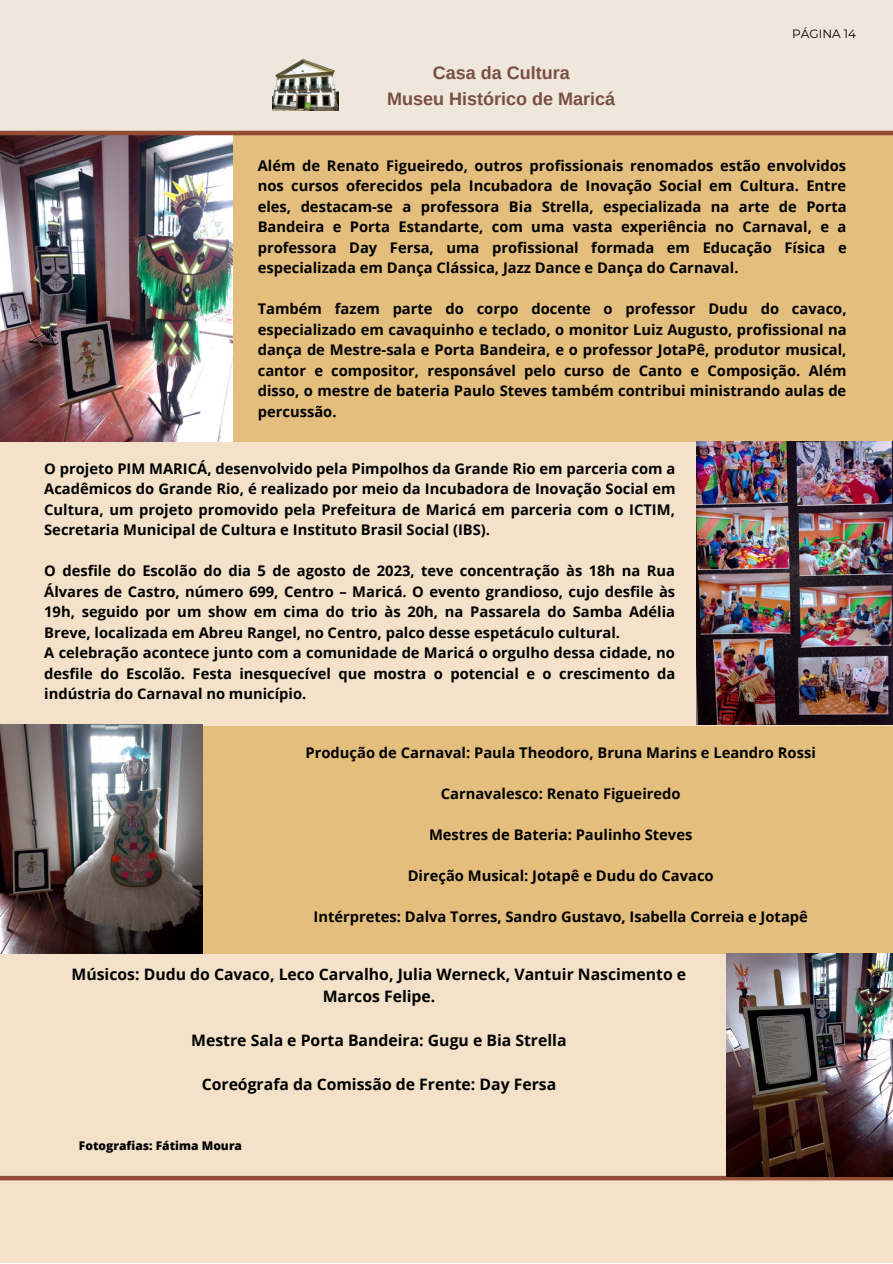
<style>
.page{position:relative;width:893px;height:1264px;background:#fff}
.page>*{position:absolute;margin:0;border:0;box-sizing:border-box;transform-origin:0 0}
.t1{font:700 18px "Arimo";color:#794f42}
.t2{font:700 15.75px/22px "Open Sans";color:#000;text-align:center}
.t3{font:700 14.7px/20.5px "Open Sans";color:#000;text-align:justify}
.t4{font:800 12px "Open Sans";color:#000}
.t5{font:12px "Montserrat";color:#000}
</style>
<div class="page">
<div style="left:0;top:0;width:892px;height:1262px;background:#efe6dc"></div>
<div style="left:1px;top:941px;width:891px;height:321px;background:#f4e1c9"></div>
<div style="left:0;top:725px;width:892px;height:228px;background:#e4be7c"></div>
<div style="left:1px;top:390px;width:891px;height:335px;background:#f4e1c9"></div>
<div style="left:1px;top:131px;width:891px;height:310px;background:#e4be7c"></div>
<img style="left:272px;top:59px;width:67px;height:52px">
<img style="left:1px;top:135px;width:231px;height:306px">
<div style="left:0;top:1175px;width:892px;height:5px;background:#944b34"></div>
<hr style="left:0;top:131px;width:892px;height:4px;background:#944b34">
<img style="left:696px;top:441px;width:196px;height:283px">
<img style="left:0;top:724px;width:202px;height:229px">
<img style="left:726px;top:953px;width:166px;height:223px">
<p class="t1" style="left:433px;top:62px;width:138px">Casa da Cultura</p>
<p class="t1" style="left:387px;top:89px;width:229px">Museu Histórico de Maricá</p>
<p class="t5" style="left:792px;top:26px;width:65px">PÁGINA 14</p>
<p class="t3" style="left:258px;top:155px;width:590px">Além de Renato Figueiredo, outros profissionais renomados estão envolvidos nos cursos oferecidos pela Incubadora de Inovação Social em Cultura. Entre eles, destacam-se a professora Bia Strella, especializada na arte de Porta Bandeira e Porta Estandarte, com uma vasta experiência no Carnaval, e a professora Day Fersa, uma profissional formada em Educação Física e especializada em Dança Clássica, Jazz Dance e Dança do Carnaval.</p>
<p class="t3" style="left:258px;top:298px;width:590px">Também fazem parte do corpo docente o professor Dudu do cavaco, especializado em cavaquinho e teclado, o monitor Luiz Augusto, profissional na dança de Mestre-sala e Porta Bandeira, e o professor JotaPê, produtor musical, cantor e compositor, responsável pelo curso de Canto e Composição. Além disso, o mestre de bateria Paulo Steves também contribui ministrando aulas de percussão.</p>
<p class="t3" style="left:44px;top:458px;width:632px">O projeto PIM MARICÁ, desenvolvido pela Pimpolhos da Grande Rio em parceria com a Acadêmicos do Grande Rio, é realizado por meio da Incubadora de Inovação Social em Cultura, um projeto promovido pela Prefeitura de Maricá em parceria com o ICTIM, Secretaria Municipal de Cultura e Instituto Brasil Social (IBS).</p>
<p class="t3" style="left:44px;top:560px;width:632px">O desfile do Escolão do dia 5 de agosto de 2023, teve concentração às 18h na Rua Álvares de Castro, número 699, Centro – Maricá. O evento grandioso, cujo desfile às 19h, seguido por um show em cima do trio às 20h, na Passarela do Samba Adélia Breve, localizada em Abreu Rangel, no Centro, palco desse espetáculo cultural.</p>
<p class="t3" style="left:44px;top:642px;width:632px">A celebração acontece junto com a comunidade de Maricá o orgulho dessa cidade, no desfile do Escolão. Festa inesquecível que mostra o potencial e o crescimento da indústria do Carnaval no município.</p>
<p class="t3" style="left:305px;top:741px;width:512px">Produção de Carnaval: Paula Theodoro, Bruna Marins e Leandro Rossi</p>
<p class="t3" style="left:440px;top:782px;width:241px">Carnavalesco: Renato Figueiredo</p>
<p class="t3" style="left:429px;top:823px;width:265px">Mestres de Bateria: Paulinho Steves</p>
<p class="t3" style="left:407px;top:864px;width:307px">Direção Musical: Jotapê e Dudu do Cavaco</p>
<p class="t3" style="left:313px;top:905px;width:496px">Intérpretes: Dalva Torres, Sandro Gustavo, Isabella Correia e Jotapê</p>
<p class="t2" style="left:71px;top:962px;width:616px">Músicos: Dudu do Cavaco, Leco Carvalho, Julia Werneck, Vantuir Nascimento e<br>Marcos Felipe.</p>
<p class="t2" style="left:191px;top:1028px;width:377px">Mestre Sala e Porta Bandeira: Gugu e Bia Strella</p>
<p class="t2" style="left:202px;top:1072px;width:356px">Coreógrafa da Comissão de Frente: Day Fersa</p>
<p class="t4" style="left:79px;top:1137px;width:165px">Fotografias: Fátima Moura</p>
</div>
